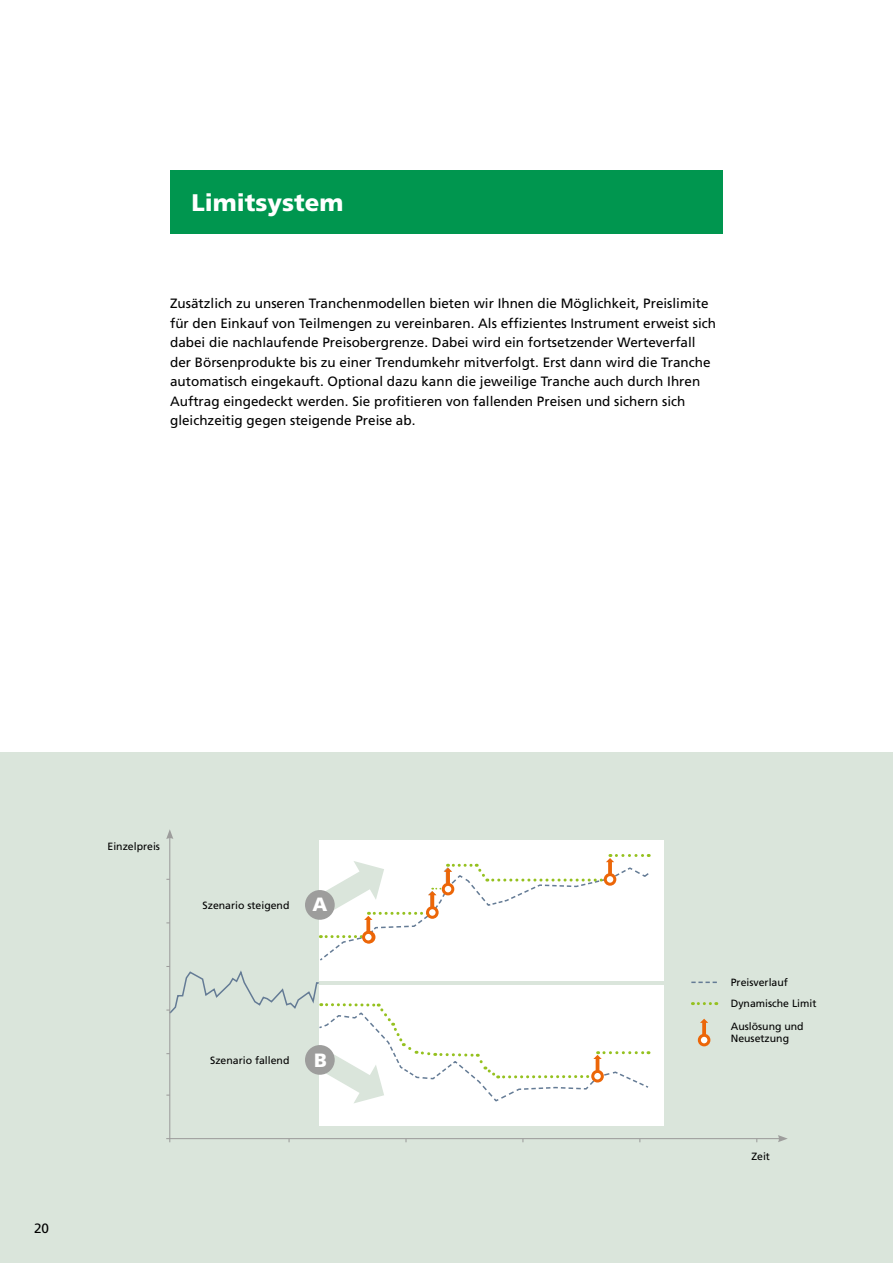
<style>
.page{position:relative;width:893px;height:1263px;background:#fff}
.page>*{position:absolute;margin:0;border:0;box-sizing:border-box;transform-origin:0 0}
.t1{font:900 24px "Frutiger";color:#fff}
.t2{font:900 19.2px "Frutiger";color:#fff}
.t3{font:13.5px/19.5px "Frutiger";color:#000}
.t4{font:13.5px "Frutiger LT Pro";color:#000}
.t5{font:10.5px/22px "Frutiger";color:#000}
</style>
<div class="page">
<div style="left:0;top:753px;width:893px;height:510px;background:#dae5db"></div>
<div style="left:319px;top:840px;width:344px;height:141px;background:#fff"></div>
<hr style="left:166px;top:1138px;width:614px;height:1px;background:#9d9d9c">
<svg style="left:778px;top:1135px;width:10px;height:7px"></svg>
<hr style="left:169px;top:837px;width:1px;height:305px;background:#9d9d9c">
<svg style="left:166px;top:829px;width:7px;height:10px"></svg>
<div style="left:319px;top:985px;width:344px;height:140px;background:#fff"></div>
<svg style="left:166px;top:854px;width:484px;height:249px"></svg>
<svg style="left:700px;top:1019px;width:8px;height:15px"></svg>
<div style="left:699px;top:1035px;width:10px;height:10px;background:#fff;border-radius:50%"></div>
<div style="left:698px;top:1034px;width:12px;height:12px;border:3px solid #ec6608;border-radius:50%"></div>
<svg style="left:691px;top:981px;width:26px;height:2px"></svg>
<svg style="left:692px;top:1002px;width:25px;height:3px"></svg>
<div style="left:305px;top:890px;width:30px;height:30px;background:#9d9d9c;border-radius:50%"></div>
<div style="left:305px;top:1045px;width:30px;height:30px;background:#9d9d9c;border-radius:50%"></div>
<div style="left:170px;top:170px;width:553px;height:64px;background:#00964f"></div>
<h1 class="t1" style="left:191px;top:188px;width:154px">Limitsystem</h1>
<p class="t3" style="left:170px;top:294px;width:547px">Zusätzlich zu unseren Tranchenmodellen bieten wir Ihnen die Möglichkeit, Preislimite für den Einkauf von Teilmengen zu vereinbaren. Als effizientes Instrument erweist sich dabei die nachlaufende Preisobergrenze. Dabei wird ein fortsetzender Werteverfall der Börsenprodukte bis zu einer Trendumkehr mitverfolgt. Erst dann wird die Tranche automatisch eingekauft. Optional dazu kann die jeweilige Tranche auch durch Ihren Auftrag eingedeckt werden. Sie profitieren von fallenden Preisen und sichern sich gleichzeitig gegen steigende Preise ab.</p>
<p class="t5" style="left:108px;top:835px;width:54px">Einzelpreis</p>
<p class="t5" style="left:203px;top:894px;width:88px">Szenario steigend</p>
<h2 class="t2" style="left:312px;top:892px;width:16px">A</h2>
<p class="t5" style="left:210px;top:1049px;width:81px">Szenario fallend</p>
<h2 class="t2" style="left:314px;top:1048px;width:14px">B</h2>
<p class="t4" style="left:34px;top:1220px;width:17px">20</p>
<p class="t5" style="left:731px;top:971px;width:87px">Preisverlauf<br>Dynamische Limit<br>Auslösung und</p>
<p class="t5" style="left:731px;top:1027px;width:60px">Neusetzung</p>
<p class="t5" style="left:751px;top:1145px;width:20px">Zeit</p>
</div>
